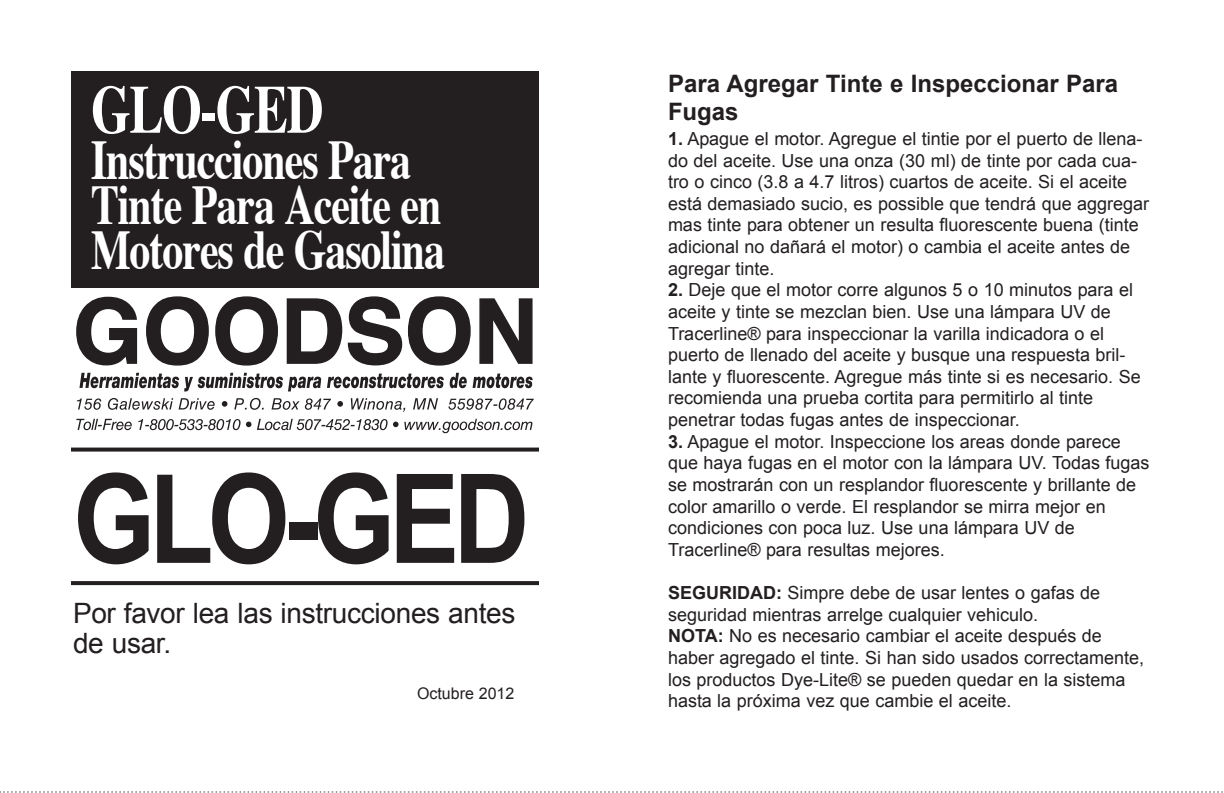
<style>
.page{position:relative;width:1224px;height:793px;background:#fff}
.page>*{position:absolute;margin:0;border:0;box-sizing:border-box;transform-origin:0 0}
.t1{font:700 124px "Arial";letter-spacing:-.055em;color:#231f20;scale:.85 1}
.t2{font:700 68px "Times";letter-spacing:-.025em;color:#fff;scale:.75 1}
.t3{font:700 56px/44.8px "Times";letter-spacing:-.025em;color:#fff;scale:.75 1}
.t4{font:28px/30px "Arial";letter-spacing:-.01em;color:#231f20}
.t5{font:700 24px/28.8px "Arial";color:#231f20}
.t6{font:18px/21.6px "Arial";color:#231f20}
.t7{font:16px "Arial";color:#231f20}
.s1{font-weight:700}
</style>
<div class="page">
<svg style="left:0;top:791px;width:1223px;height:1px"></svg>
<div style="left:71px;top:71px;width:468px;height:216px;background:#231f20"></div>
<svg style="left:76px;top:296px;width:62px;height:70px"></svg>
<svg style="left:146px;top:296px;width:132px;height:70px"></svg>
<svg style="left:286px;top:296px;width:185px;height:70px"></svg>
<svg style="left:479px;top:298px;width:54px;height:66px"></svg>
<svg style="left:77px;top:398px;width:24px;height:11px"></svg>
<svg style="left:108px;top:398px;width:65px;height:11px"></svg>
<svg style="left:179px;top:398px;width:36px;height:11px"></svg>
<svg style="left:222px;top:401px;width:5px;height:5px"></svg>
<svg style="left:234px;top:397px;width:30px;height:12px"></svg>
<svg style="left:272px;top:398px;width:59px;height:11px"></svg>
<svg style="left:337px;top:401px;width:6px;height:5px"></svg>
<svg style="left:351px;top:398px;width:54px;height:13px"></svg>
<svg style="left:413px;top:398px;width:25px;height:11px"></svg>
<svg style="left:449px;top:398px;width:85px;height:11px"></svg>
<svg style="left:76px;top:418px;width:56px;height:12px"></svg>
<svg style="left:138px;top:419px;width:113px;height:11px"></svg>
<svg style="left:257px;top:418px;width:275px;height:15px"></svg>
<svg style="left:79px;top:372px;width:242px;height:19px"></svg>
<svg style="left:327px;top:373px;width:117px;height:15px"></svg>
<svg style="left:450px;top:372px;width:17px;height:16px"></svg>
<svg style="left:473px;top:373px;width:60px;height:15px"></svg>
<svg style="left:71px;top:447px;width:468px;height:4px;background:#413e3f"></svg>
<svg style="left:71px;top:581px;width:468px;height:3px"></svg>
<h2 class="t2" style="left:91px;top:82px;width:312px">GLO-GED</h2>
<h3 class="t3" style="left:91px;top:143px;width:474px">Instrucciones Para<br>Tinte Para Aceite en<br>Motores de Gasolina</h3>
<h1 class="t1" style="left:73px;top:450px;width:539px">GLO-GED</h1>
<h3 class="t4" style="left:73px;top:597px;width:444px">Por favor lea las instrucciones antes de usar.</h3>
<p class="t7" style="left:417px;top:683px;width:99px">Octubre 2012</p>
<h3 class="t5" style="left:668px;top:69px;width:452px">Para Agregar Tinte e Inspeccionar Para<br>Fugas</h3>
<p class="t6" style="left:668px;top:128px;width:483px"><span class="s1">1.</span> Apague el motor. Agregue el tintie por el puerto de llena&shy;do del aceite. Use una onza (30 ml) de tinte por cada cua&shy;tro o cinco (3.8 a 4.7 litros) cuartos de aceite. Si el aceite está demasiado sucio, es possible que tendrá que aggregar mas tinte para obtener un resulta fluorescente buena (tinte adicional no dañará el motor) o cambia el aceite antes de agregar tinte.</p>
<p class="t6" style="left:668px;top:279px;width:474px"><span class="s1">2.</span> Deje que el motor corre algunos 5 o 10 minutos para el aceite y tinte se mezclan bien. Use una lámpara UV de Tracerline® para inspeccionar la varilla indicadora o el puerto de llenado del aceite y busque una respuesta bril&shy;lante y fluorescente. Agregue más tinte si es necesario. Se recomienda una prueba cortita para permitirlo al tinte penetrar todas fugas antes de inspeccionar.</p>
<p class="t6" style="left:668px;top:430px;width:483px"><span class="s1">3.</span> Apague el motor. Inspeccione los areas donde parece que haya fugas en el motor con la lámpara UV. Todas fugas se mostrarán con un resplandor fluorescente y brillante de color amarillo o verde. El resplandor se mirra mejor en condiciones con poca luz. Use una lámpara UV de Tracerline® para resultas mejores.</p>
<p class="t6" style="left:668px;top:581px;width:478px"><span class="s1">SEGURIDAD:</span> Simpre debe de usar lentes o gafas de seguridad mientras arrelge cualquier vehiculo.<br><span class="s1">NOTA:</span> No es necesario cambiar el aceite después de haber agregado el tinte. Si han sido usados correctamente, los productos Dye-Lite® se pueden quedar en la sistema hasta la próxima vez que cambie el aceite.</p>
</div>
